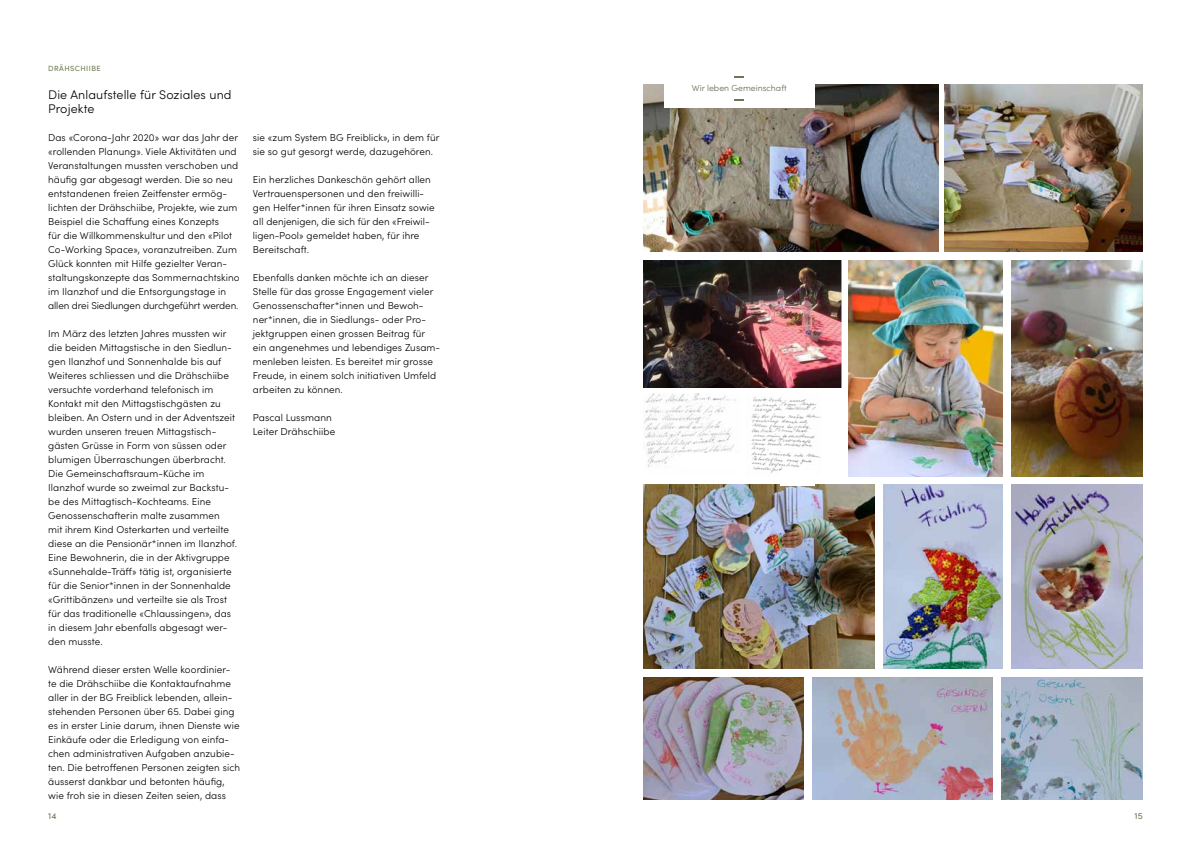
<style>
.page{position:relative;width:1191px;height:842px;background:#fff}
.page>*{position:absolute;margin:0;border:0;box-sizing:border-box;transform-origin:0 0}
.t1{font:300 12.5px/14px "Sofia Pro";letter-spacing:.01em;color:#000}
.t2{font:300 10px/14px "Sofia Pro";letter-spacing:.01em;color:#000}
.t3{font:9px "Sofia Pro";color:#697851}
.t4{font:300 8.8px "Sofia Pro";color:#636951}
.t5{font:7.5px "Sofia Pro";letter-spacing:.06em;color:#697851}
</style>
<div class="page">
<img style="left:643px;top:260px;width:198px;height:128px">
<img style="left:643px;top:85px;width:295px;height:167px">
<img style="left:945px;top:85px;width:197px;height:167px">
<img style="left:848px;top:260px;width:155px;height:217px">
<img style="left:643px;top:484px;width:499px;height:315px">
<div style="left:664px;top:69px;width:150px;height:38px;background:#fff"></div>
<img style="left:644px;top:393px;width:92px;height:74px">
<img style="left:751px;top:396px;width:69px;height:77px">
<div style="left:681px;top:454px;width:59px;height:14px;background:#fff"></div>
<div style="left:780px;top:470px;width:35px;height:16px;background:#fff"></div>
<div style="left:875px;top:483px;width:7px;height:189px;background:#fff"></div>
<div style="left:993px;top:673px;width:7px;height:143px;background:#fff"></div>
<div style="left:804px;top:673px;width:7px;height:143px;background:#fff"></div>
<div style="left:629px;top:669px;width:524px;height:7px;background:#fff"></div>
<img style="left:1011px;top:260px;width:131px;height:217px">
<div style="left:1003px;top:257px;width:7px;height:416px;background:#fff"></div>
<p class="t5" style="left:48px;top:62px;width:54px">DRÄHSCHIIBE</p>
<p class="t1" style="left:48px;top:86px;width:185px">Die Anlaufstelle für Soziales und<br>Projekte</p>
<p class="t2" style="left:48px;top:129px;width:193px">Das «Corona-Jahr 2020» war das Jahr der «rollenden Planung». Viele Aktivitäten und Veranstaltungen mussten verschoben und häufig gar abgesagt werden. Die so neu entstandenen freien Zeitfenster ermög&shy;lichten der Drähschiibe, Projekte, wie zum Beispiel die Schaffung eines Konzepts<br>für die Willkommenskultur und den «Pilot Co-Working Space», voranzutreiben. Zum Glück konnten mit Hilfe gezielter Veran&shy;staltungskonzepte das Sommernachtskino im Ilanzhof und die Entsorgungstage in allen drei Siedlungen durchgeführt werden.</p>
<p class="t2" style="left:48px;top:325px;width:190px">Im März des letzten Jahres mussten wir die beiden Mittagstische in den Siedlun&shy;gen Ilanzhof und Sonnenhalde bis auf Weiteres schliessen und die Drähschiibe versuchte vorderhand telefonisch im Kontakt mit den Mittagstischgästen zu bleiben. An Ostern und in der Adventszeit wurden unseren treuen Mittagstisch&shy;gästen Grüsse in Form von süssen oder blumigen Überraschungen überbracht.<br>Die Gemeinschaftsraum-Küche im Ilanzhof wurde so zweimal zur Backstu&shy;be des Mittagtisch-Kochteams. Eine Genossenschafterin malte zusammen<br>mit ihrem Kind Osterkarten und verteilte diese an die Pensionär*innen im Ilanzhof.<br>Eine Bewohnerin, die in der Aktivgruppe «Sunnehalde-Träff» tätig ist, organisierte für die Senior*innen in der Sonnenhalde «Grittibänzen» und verteilte sie als Trost für das traditionelle «Chlaussingen», das in diesem Jahr ebenfalls abgesagt wer&shy;den musste.</p>
<p class="t2" style="left:48px;top:661px;width:193px">Während dieser ersten Welle koordinier&shy;te die Drähschiibe die Kontaktaufnahme aller in der BG Freiblick lebenden, allein&shy;stehenden Personen über 65. Dabei ging es in erster Linie darum, ihnen Dienste wie Einkäufe oder die Erledigung von einfa&shy;chen administrativen Aufgaben anzubie&shy;ten. Die betroffenen Personen zeigten sich äusserst dankbar und betonten häufig, wie froh sie in diesen Zeiten seien, dass</p>
<p class="t2" style="left:253px;top:129px;width:188px">sie «zum System BG Freiblick», in dem für sie so gut gesorgt werde, dazugehören.</p>
<p class="t2" style="left:253px;top:171px;width:183px">Ein herzliches Dankeschön gehört allen Vertrauenspersonen und den freiwilli&shy;gen Helfer*innen für ihren Einsatz sowie all denjenigen, die sich für den «Freiwil&shy;ligen-Pool» gemeldet haben, für ihre Bereitschaft.</p>
<p class="t2" style="left:253px;top:269px;width:189px">Ebenfalls danken möchte ich an dieser Stelle für das grosse Engagement vieler Genossenschafter*innen und Bewoh&shy;ner*innen, die in Siedlungs- oder Pro&shy;jektgruppen einen grossen Beitrag für ein angenehmes und lebendiges Zusam&shy;menleben leisten. Es bereitet mir grosse Freude, in einem solch initiativen Umfeld arbeiten zu können.</p>
<p class="t2" style="left:253px;top:409px;width:84px">Pascal Lussmann<br>Leiter Drähschiibe</p>
<p class="t4" style="left:692px;top:81px;width:96px">Wir leben Gemeinschaft</p>
<p class="t3" style="left:48px;top:809px;width:10px">14</p>
<p class="t3" style="left:1134px;top:809px;width:10px">15</p>
</div>
